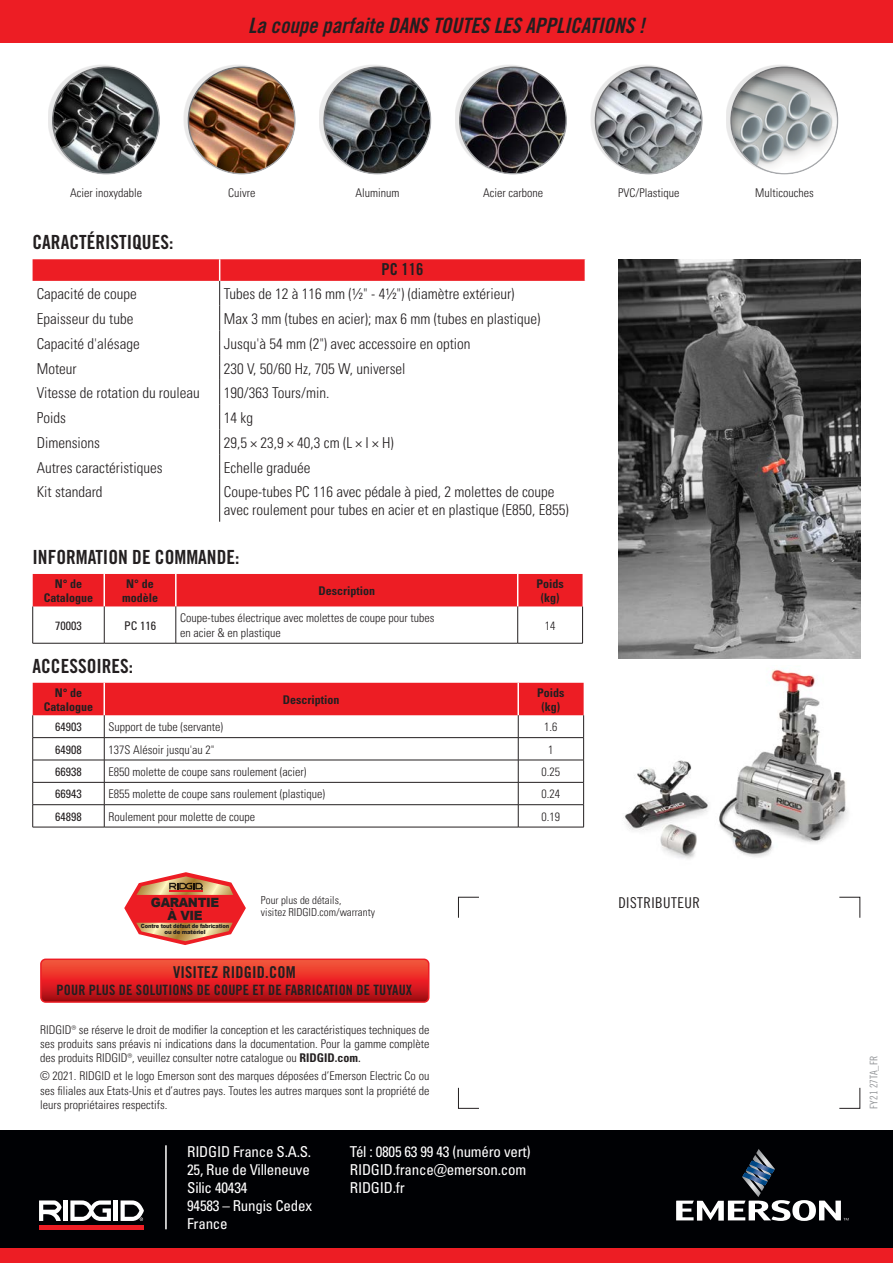
<style>
.page{position:relative;width:893px;height:1263px;background:#fff}
.page>*{position:absolute;margin:0;border:0;box-sizing:border-box;transform-origin:0 0}
.t1{font:21.15px "Trade Gothic LT Pro Bd Cn 20 Obl";color:#231f20}
.t2{font:19.5px "Trade Gothic LT Pro Bd Cn 20";color:#231f20}
.t3{font:16.5px "Trade Gothic LT Pro Bd Cn 20";color:#231f20}
.t4{font:16.35px "Trade Gothic LT Pro Bd Cn 20";letter-spacing:.01em;color:#231f20}
.t5{font:15px/18px "Univers LTCYR 47 Light Cond";color:#231f20}
.t6{font:condensed 15px/18px "Univers LTCYR 57";letter-spacing:-.015em;color:#fff}
.t7{font:15px "Trade Gothic LT Com Cn 18";letter-spacing:.03em;color:#231f20}
.t8{font:14.25px "Trade Gothic LT Pro Bd Cn 20";letter-spacing:.01em;color:#231f20}
.t9{font:900 12.75px/12.8px "Arial";letter-spacing:-.03em;color:#231f20;text-align:center;scale:.95 1}
.t10{font:12px/14.1px "Univers LTCYR 47 Light Cond";color:#231f20;text-align:justify}
.t11{font:12px/14.4px "Univers LTCYR 67 Bold Cond";color:#231f20;text-align:center}
.t12{font:condensed 12px "Univers LTCYR 57";color:#231f20}
.t13{font:10.95px/12.8px "Univers LTCYR 47 Light Cond";color:#231f20}
.t14{font:10.5px "Trade Gothic LT Com Cn 18";color:#939598}
.t15{font:900 5.7px/6.3px "Arial";letter-spacing:-.03em;color:#231f20;text-align:center;scale:.9 1}
.s1{font-family:"Univers LTCYR 67 Bold Cond"}
.s2{font-family:"Univers LTCYR 57";font-stretch:condensed}
</style>
<div class="page">
<img style="left:624px;top:669px;width:224px;height:190px">
<div style="left:0;top:0;width:893px;height:43px;background:#ed1d24"></div>
<div style="left:0;top:1130px;width:893px;height:118px;background:#000104"></div>
<svg style="left:676px;top:1149px;width:173px;height:72px"></svg>
<hr style="left:39px;top:1225px;width:104px;height:4px;background:#ed1d24">
<hr style="left:64px;top:1200px;width:4px;height:21px;background:#fff">
<hr style="left:114px;top:1200px;width:4px;height:21px;background:#fff">
<svg style="left:39px;top:1200px;width:23px;height:21px"></svg>
<svg style="left:70px;top:1200px;width:41px;height:21px"></svg>
<svg style="left:121px;top:1200px;width:23px;height:21px"></svg>
<div style="left:0;top:1248px;width:893px;height:15px;background:#ed1d24"></div>
<img style="left:618px;top:260px;width:242px;height:398px">
<div style="left:48px;top:65px;width:108px;height:108px;background:#231f20;opacity:.1"></div>
<div style="left:51px;top:64px;width:111px;height:111px;background:#231f20;opacity:.4"></div>
<div style="left:184px;top:65px;width:108px;height:108px;background:#231f20;opacity:.1"></div>
<div style="left:187px;top:64px;width:111px;height:111px;background:#231f20;opacity:.4"></div>
<div style="left:319px;top:65px;width:108px;height:108px;background:#231f20;opacity:.1"></div>
<div style="left:322px;top:64px;width:111px;height:111px;background:#231f20;opacity:.4"></div>
<div style="left:455px;top:65px;width:108px;height:108px;background:#231f20;opacity:.1"></div>
<div style="left:458px;top:64px;width:111px;height:111px;background:#231f20;opacity:.4"></div>
<div style="left:591px;top:65px;width:108px;height:108px;background:#231f20;opacity:.1"></div>
<div style="left:594px;top:64px;width:111px;height:111px;background:#231f20;opacity:.4"></div>
<svg style="left:42px;top:960px;width:387px;height:41px;background:#da2925"></svg>
<div style="left:40px;top:958px;width:389px;height:45px;border:1px solid #ed1d24;border-radius:5px"></div>
<div style="left:726px;top:65px;width:108px;height:108px;background:#231f20;opacity:.1"></div>
<div style="left:730px;top:64px;width:111px;height:111px;background:#231f20;opacity:.4"></div>
<div style="left:33px;top:574px;width:550px;height:32px;background:#ed1d24"></div>
<hr style="left:104px;top:574px;width:1px;height:32px;background:#fff">
<hr style="left:175px;top:574px;width:2px;height:32px;background:#fff">
<hr style="left:517px;top:574px;width:1px;height:32px;background:#fff">
<hr style="left:32px;top:606px;width:1px;height:37px;background:#231f20">
<hr style="left:104px;top:606px;width:1px;height:37px;background:#231f20">
<hr style="left:176px;top:606px;width:1px;height:37px;background:#231f20">
<hr style="left:517px;top:606px;width:1px;height:37px;background:#231f20">
<hr style="left:582px;top:606px;width:1px;height:37px;background:#231f20">
<hr style="left:33px;top:643px;width:71px;height:1px;background:#231f20">
<hr style="left:104px;top:643px;width:72px;height:1px;background:#231f20">
<hr style="left:176px;top:643px;width:342px;height:1px;background:#231f20">
<hr style="left:518px;top:643px;width:65px;height:1px;background:#231f20">
<svg style="left:32px;top:683px;width:552px;height:144px"></svg>
<hr style="left:33px;top:827px;width:71px;height:1px;background:#231f20">
<hr style="left:104px;top:827px;width:414px;height:1px;background:#231f20">
<hr style="left:518px;top:827px;width:66px;height:1px;background:#231f20">
<hr style="left:219px;top:479px;width:1px;height:43px;background:#231f20">
<svg style="left:33px;top:259px;width:553px;height:220px"></svg>
<hr style="left:165px;top:1145px;width:2px;height:84px;background:#fff">
<svg style="left:124px;top:872px;width:122px;height:73px"></svg>
<h1 class="t1" style="left:248px;top:12px;width:398px">La coupe parfaite DANS TOUTES LES APPLICATIONS !</h1>
<p class="t10" style="left:70px;top:185px;width:73px">Acier inoxydable</p>
<p class="t10" style="left:228px;top:185px;width:29px">Cuivre</p>
<p class="t10" style="left:355px;top:185px;width:45px">Aluminum</p>
<p class="t10" style="left:483px;top:185px;width:61px">Acier carbone</p>
<p class="t10" style="left:618px;top:185px;width:63px">PVC/Plastique</p>
<p class="t10" style="left:755px;top:185px;width:60px">Multicouches</p>
<h2 class="t2" style="left:33px;top:230px;width:142px">CARACTÉRISTIQUES:</h2>
<h3 class="t3" style="left:381px;top:260px;width:44px">PC 116</h3>
<p class="t5" style="left:37px;top:284px;width:101px">Capacité de coupe</p>
<p class="t5" style="left:224px;top:284px;width:292px">Tubes de 12 à 116 mm (½" - 4½") (diamètre extérieur)</p>
<p class="t5" style="left:37px;top:309px;width:98px">Epaisseur du tube</p>
<p class="t5" style="left:224px;top:309px;width:318px">Max 3 mm (tubes en acier); max 6 mm (tubes en plastique)</p>
<p class="t5" style="left:37px;top:334px;width:104px">Capacité d'alésage</p>
<p class="t5" style="left:224px;top:334px;width:248px">Jusqu'à 54 mm (2") avec accessoire en option</p>
<p class="t5" style="left:37px;top:358px;width:41px">Moteur</p>
<p class="t5" style="left:224px;top:358px;width:183px">230 V, 50/60 Hz, 705 W, universel</p>
<p class="t5" style="left:37px;top:383px;width:164px">Vitesse de rotation du rouleau</p>
<p class="t5" style="left:224px;top:383px;width:107px">190/363 Tours/min.</p>
<p class="t5" style="left:37px;top:408px;width:31px">Poids</p>
<p class="t5" style="left:224px;top:408px;width:31px">14 kg</p>
<p class="t5" style="left:37px;top:433px;width:65px">Dimensions</p>
<p class="t5" style="left:224px;top:433px;width:171px">29,5 × 23,9 × 40,3 cm (L × I × H)</p>
<p class="t5" style="left:37px;top:457px;width:127px">Autres caractéristiques</p>
<p class="t5" style="left:224px;top:457px;width:88px">Echelle graduée</p>
<p class="t5" style="left:37px;top:482px;width:67px">Kit standard</p>
<p class="t5" style="left:224px;top:482px;width:346px">Coupe-tubes PC 116 avec pédale à pied, 2 molettes de coupe avec roulement pour tubes en acier et en plastique (E850, E855)</p>
<h2 class="t2" style="left:33px;top:545px;width:208px">INFORMATION DE COMMANDE:</h2>
<p class="t11" style="left:44px;top:576px;width:51px">N° de<br>Catalogue</p>
<p class="t11" style="left:122px;top:576px;width:37px">N° de modèle</p>
<p class="t11" style="left:318px;top:583px;width:58px">Description</p>
<p class="t11" style="left:536px;top:576px;width:29px">Poids (kg)</p>
<p class="t12" style="left:55px;top:618px;width:28px">70003</p>
<p class="t12" style="left:124px;top:618px;width:33px">PC 116</p>
<p class="t10" style="left:180px;top:610px;width:256px">Coupe-tubes électrique avec molettes de coupe pour tubes en acier &amp; en plastique</p>
<p class="t10" style="left:545px;top:618px;width:12px">14</p>
<h2 class="t2" style="left:33px;top:654px;width:102px">ACCESSOIRES:</h2>
<p class="t11" style="left:44px;top:685px;width:51px">N° de<br>Catalogue</p>
<p class="t11" style="left:283px;top:692px;width:58px">Description</p>
<p class="t11" style="left:537px;top:685px;width:29px">Poids (kg)</p>
<p class="t12" style="left:55px;top:719px;width:28px">64903</p>
<p class="t10" style="left:109px;top:719px;width:116px">Support de tube (servante)</p>
<p class="t10" style="left:544px;top:719px;width:15px">1.6</p>
<p class="t12" style="left:55px;top:742px;width:28px">64908</p>
<p class="t10" style="left:109px;top:742px;width:108px">137S Alésoir jusqu'au 2"</p>
<p class="t10" style="left:548px;top:742px;width:7px">1</p>
<p class="t12" style="left:55px;top:764px;width:28px">66938</p>
<p class="t10" style="left:109px;top:764px;width:199px">E850 molette de coupe sans roulement (acier)</p>
<p class="t10" style="left:542px;top:764px;width:20px">0.25</p>
<p class="t12" style="left:55px;top:786px;width:28px">66943</p>
<p class="t10" style="left:109px;top:786px;width:218px">E855 molette de coupe sans roulement (plastique)</p>
<p class="t10" style="left:542px;top:786px;width:20px">0.24</p>
<p class="t12" style="left:55px;top:809px;width:28px">64898</p>
<p class="t10" style="left:109px;top:809px;width:148px">Roulement pour molette de coupe</p>
<p class="t10" style="left:542px;top:809px;width:20px">0.19</p>
<p class="t9" style="left:151px;top:896px;width:73px">GARANTIE<br>À VIE</p>
<p class="t15" style="left:141px;top:923px;width:100px">Contre tout défaut de fabrication ou de matériel</p>
<p class="t13" style="left:261px;top:893px;width:116px">Pour plus de détails,<br>visitez RIDGID.com/warranty</p>
<h3 class="t4" style="left:173px;top:963px;width:124px">VISITEZ RIDGID.COM</h3>
<p class="t8" style="left:57px;top:981px;width:357px">POUR PLUS DE SOLUTIONS DE COUPE ET DE FABRICATION DE TUYAUX</p>
<p class="t10" style="left:40px;top:1022px;width:391px">RIDGID® se réserve le droit de modifier la conception et les caractéristiques techniques de ses produits sans préavis ni indications dans la documentation. Pour la gamme complète des produits RIDGID®, veuillez consulter notre catalogue ou <span class="s1">RIDGID.com</span><span class="s2">.</span></p>
<p class="t10" style="left:40px;top:1068px;width:391px">© 2021. RIDGID et le logo Emerson sont des marques déposées d’Emerson Electric Co ou ses filiales aux Etats-Unis et d’autres pays. Toutes les autres marques sont la propriété de leurs propriétaires respectifs.</p>
<p class="t6" style="left:187px;top:1142px;width:126px">RIDGID France S.A.S.<br>25, Rue de Villeneuve<br>Silic 40434<br>94583 – Rungis Cedex<br>France</p>
<p class="t6" style="left:350px;top:1142px;width:182px">Tél : 0805 63 99 43 (numéro vert)<br>RIDGID.france@emerson.com<br>RIDGID.fr</p>
<p class="t7" style="left:618px;top:894px;width:83px">DISTRIBUTEUR</p>
<p class="t14" style="left:867px;top:1109px;width:54px;rotate:-90deg">FY21 27TA_FR</p>
</div>
